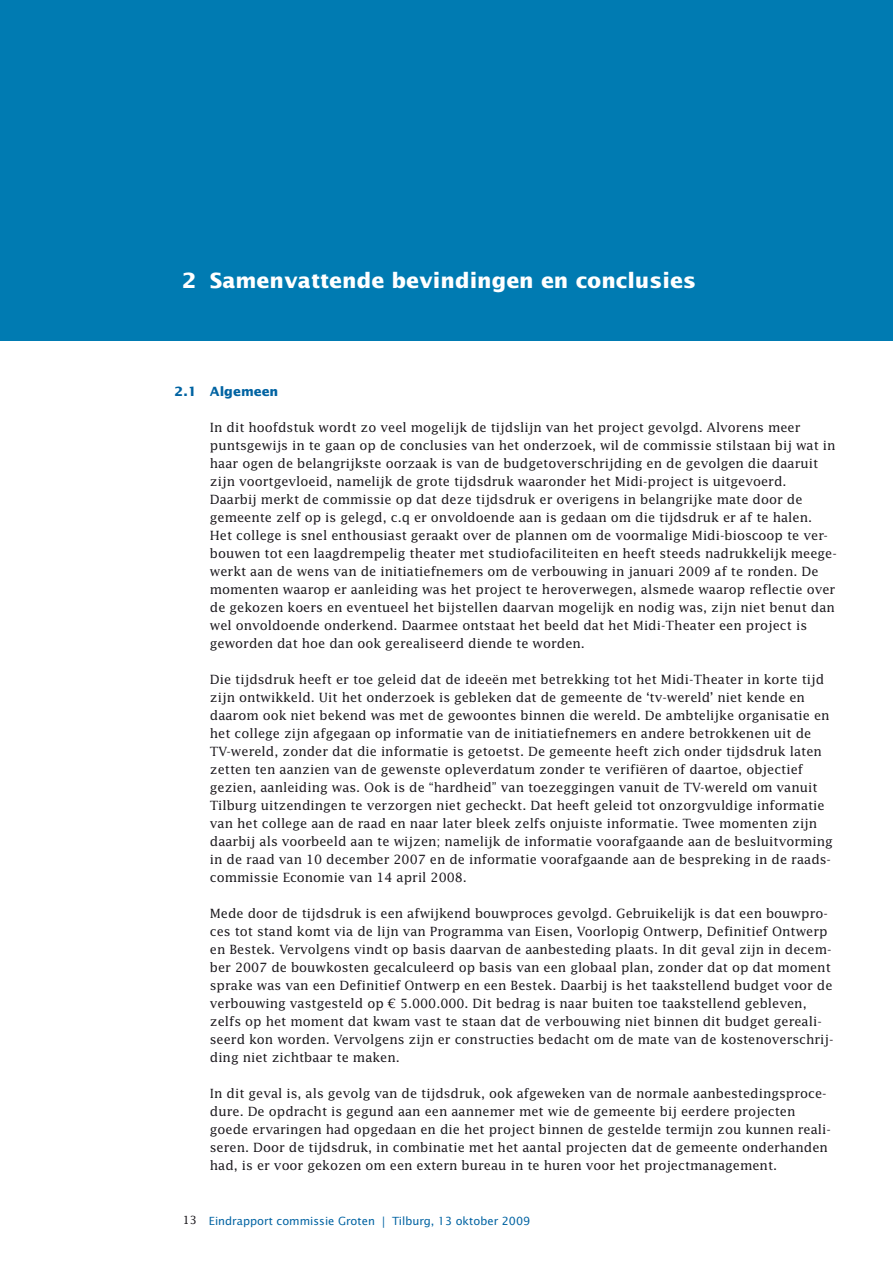
<style>
.page{position:relative;width:893px;height:1263px;background:#fff}
.page>*{position:absolute;margin:0;border:0;box-sizing:border-box;transform-origin:0 0}
.t1{font:700 21px "Lucida Sans Std";color:#fff}
.t2{font:12.75px/18px "Lucida Std";color:#1a171c}
.t3{font:700 12.75px "Lucida Sans Std";color:#0063a2}
.t4{font:11.25px "Lucida Sans Std";color:#0063a2}
.s1{font-family:"Lucida Std";color:#1a171c}
</style>
<div class="page">
<div style="left:0;top:0;width:893px;height:340px;background:#007bb2"></div>
<h1 class="t1" style="left:182px;top:269px;width:16px">2</h1>
<h1 class="t1" style="left:210px;top:269px;width:488px">Samenvattende bevindingen en conclusies</h1>
<p class="t3" style="left:175px;top:384px;width:23px">2.1</p>
<p class="t3" style="left:210px;top:384px;width:70px">Algemeen</p>
<p class="t2" style="left:210px;top:418px;width:628px">In dit hoofdstuk wordt zo veel mogelijk de tijdslijn van het project gevolgd. Alvorens meer puntsgewijs in te gaan op de conclusies van het onderzoek, wil de commissie stilstaan bij wat in haar ogen de belangrijkste oorzaak is van de budgetoverschrijding en de gevolgen die daaruit zijn voortgevloeid, namelijk de grote tijdsdruk waaronder het Midi-project is uitgevoerd.<br>Daarbij merkt de commissie op dat deze tijdsdruk er overigens in belangrijke mate door de gemeente zelf op is gelegd, c.q er onvoldoende aan is gedaan om die tijdsdruk er af te halen.<br>Het college is snel enthousiast geraakt over de plannen om de voormalige Midi-bioscoop te ver&shy;bouwen tot een laagdrempelig theater met studiofaciliteiten en heeft steeds nadrukkelijk meege&shy;werkt aan de wens van de initiatiefnemers om de verbouwing in januari 2009 af te ronden. De momenten waarop er aanleiding was het project te heroverwegen, alsmede waarop reflectie over de gekozen koers en eventueel het bijstellen daarvan mogelijk en nodig was, zijn niet benut dan wel onvoldoende onderkend. Daarmee ontstaat het beeld dat het Midi-Theater een project is geworden dat hoe dan ook gerealiseerd diende te worden.</p>
<p class="t2" style="left:210px;top:670px;width:625px">Die tijdsdruk heeft er toe geleid dat de ideeën met betrekking tot het Midi-Theater in korte tijd zijn ontwikkeld. Uit het onderzoek is gebleken dat de gemeente de ‘tv-wereld’ niet kende en daarom ook niet bekend was met de gewoontes binnen die wereld. De ambtelijke organisatie en het college zijn afgegaan op informatie van de initiatiefnemers en andere betrokkenen uit de TV-wereld, zonder dat die informatie is getoetst. De gemeente heeft zich onder tijdsdruk laten zetten ten aanzien van de gewenste opleverdatum zonder te verifiëren of daartoe, objectief gezien, aanleiding was. Ook is de “hardheid” van toezeggingen vanuit de TV-wereld om vanuit Tilburg uitzendingen te verzorgen niet gecheckt. Dat heeft geleid tot onzorgvuldige informatie van het college aan de raad en naar later bleek zelfs onjuiste informatie. Twee momenten zijn daarbij als voorbeeld aan te wijzen; namelijk de informatie voorafgaande aan de besluitvorming in de raad van 10 december 2007 en de informatie voorafgaande aan de bespreking in de raads&shy;commissie Economie van 14 april 2008.</p>
<p class="t2" style="left:210px;top:904px;width:625px">Mede door de tijdsdruk is een afwijkend bouwproces gevolgd. Gebruikelijk is dat een bouwpro&shy;ces tot stand komt via de lijn van Programma van Eisen, Voorlopig Ontwerp, Definitief Ontwerp en Bestek. Vervolgens vindt op basis daarvan de aanbesteding plaats. In dit geval zijn in decem&shy;ber 2007 de bouwkosten gecalculeerd op basis van een globaal plan, zonder dat op dat moment sprake was van een Definitief Ontwerp en een Bestek. Daarbij is het taakstellend budget voor de verbouwing vastgesteld op € 5.000.000. Dit bedrag is naar buiten toe taakstellend gebleven, zelfs op het moment dat kwam vast te staan dat de verbouwing niet binnen dit budget gereali&shy;seerd kon worden. Vervolgens zijn er constructies bedacht om de mate van de kostenoverschrij&shy;ding niet zichtbaar te maken.</p>
<p class="t2" style="left:210px;top:1084px;width:623px">In dit geval is, als gevolg van de tijdsdruk, ook afgeweken van de normale aanbestedingsproce&shy;dure. De opdracht is gegund aan een aannemer met wie de gemeente bij eerdere projecten goede ervaringen had opgedaan en die het project binnen de gestelde termijn zou kunnen reali&shy;seren. Door de tijdsdruk, in combinatie met het aantal projecten dat de gemeente onderhanden had, is er voor gekozen om een extern bureau in te huren voor het projectmanagement.</p>
<p class="t4" style="left:183px;top:1214px;width:349px"><span class="s1">13</span> Eindrapport commissie Groten | Tilburg, 13 oktober 2009</p>
</div>
